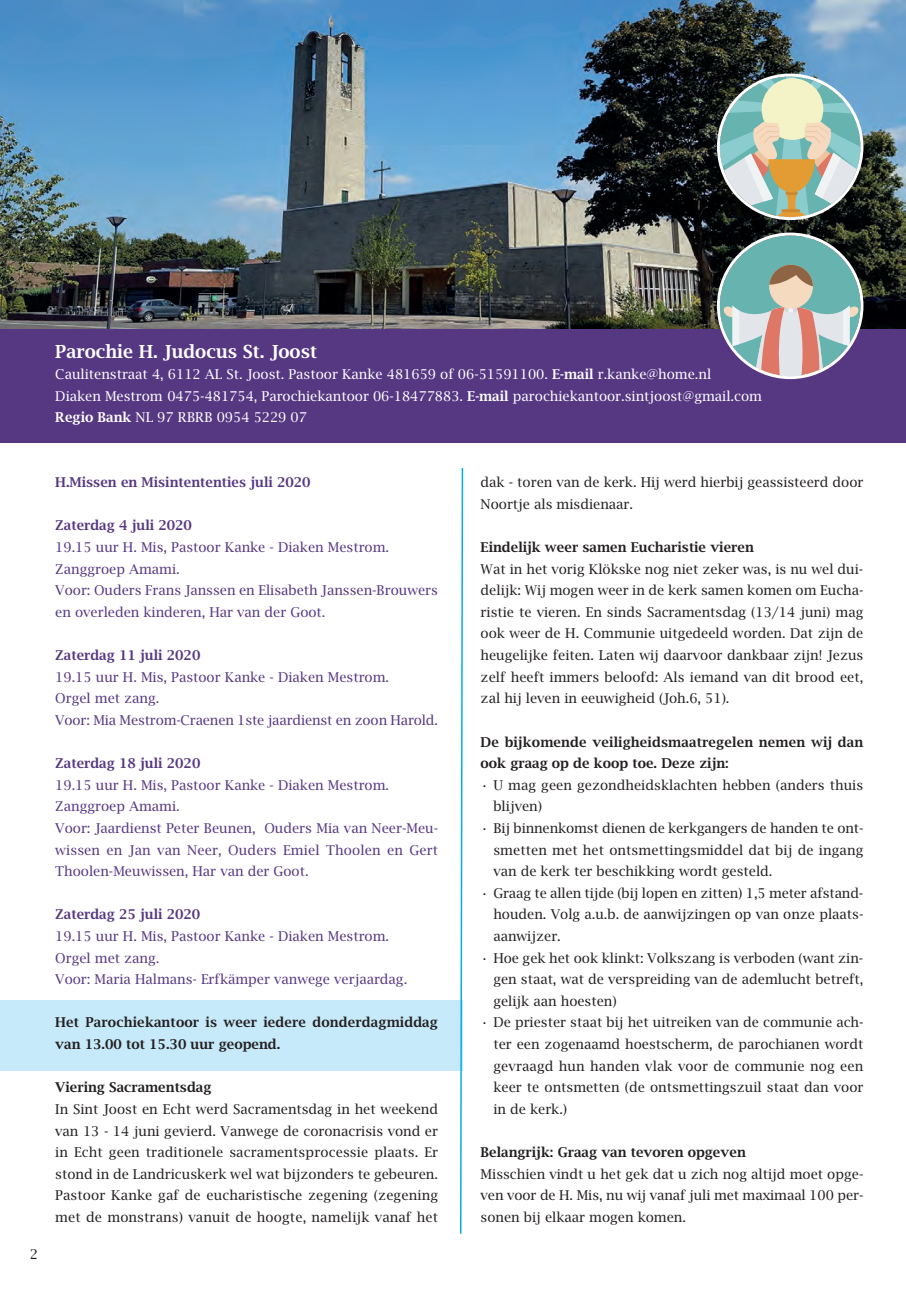
<style>
.page{position:relative;width:906px;height:1289px;background:#fff}
.page>*{position:absolute;margin:0;border:0;box-sizing:border-box;transform-origin:0 0}
.t1{font:600 18px "Lucida Bright";color:#fff}
.t2{font:13.5px/21.6px "Lucida Bright";color:#231f20;text-align:justify}
.t3{font:13.5px/21.6px "Lucida Bright";color:#563782}
.t4{font:600 13.5px/21.6px "Lucida Bright";color:#231f20}
.t5{font:13.5px/21.6px "Lucida Bright";color:#fff}
.t6{font:600 13.5px "Lucida Bright";color:#563782}
.s1{font-weight:600}
</style>
<div class="page">
<div style="left:0;top:1000px;width:462px;height:70px;background:#c6eafa"></div>
<div style="left:0;top:328px;width:906px;height:114px;background:#563782"></div>
<img style="left:0;top:1px;width:906px;height:327px">
<svg style="left:717px;top:232px;width:146px;height:147px;background:#8d9c9f"></svg>
<svg style="left:717px;top:74px;width:146px;height:146px;background:#9dafa2"></svg>
<svg style="left:459px;top:468px;width:5px;height:766px"></svg>
<h1 class="t1" style="left:55px;top:341px;width:263px">Parochie H. Judocus St. Joost</h1>
<p class="t5" style="left:55px;top:363px;width:708px">Caulitenstraat 4, 6112 AL St. Joost. Pastoor Kanke 481659 of 06-51591100. <span class="s1">E-mail</span> r.kanke@home.nl<br>Diaken Mestrom 0475-481754, Parochiekantoor 06-18477883. <span class="s1">E-mail</span> parochiekantoor.sintjoost@gmail.com<br><span class="s1">Regio Bank</span> NL 97 RBRB 0954 5229 07</p>
<p class="t2" style="left:30px;top:1243px;width:10px">2</p>
<p class="t6" style="left:55px;top:474px;width:257px">H.Missen en Misintententies juli 2020</p>
<p class="t6" style="left:55px;top:518px;width:138px">Zaterdag 4 juli 2020</p>
<p class="t3" style="left:55px;top:536px;width:384px">19.15 uur H. Mis, Pastoor Kanke - Diaken Mestrom.<br>Zanggroep Amami.<br>Voor: Ouders Frans Janssen en Elisabeth Janssen-Brouwers en overleden kinderen, Har van der Goot.</p>
<p class="t6" style="left:55px;top:647px;width:147px">Zaterdag 11 juli 2020</p>
<p class="t3" style="left:55px;top:666px;width:384px">19.15 uur H. Mis, Pastoor Kanke - Diaken Mestrom.<br>Orgel met zang.<br>Voor: Mia Mestrom-Craenen 1ste jaardienst en zoon Harold.</p>
<p class="t6" style="left:55px;top:755px;width:147px">Zaterdag 18 juli 2020</p>
<p class="t3" style="left:55px;top:774px;width:384px">19.15 uur H. Mis, Pastoor Kanke - Diaken Mestrom.<br>Zanggroep Amami.<br>Voor: Jaardienst Peter Beunen, Ouders Mia van Neer-Meu&shy;wissen en Jan van Neer, Ouders Emiel Thoolen en Gert Thoolen-Meuwissen, Har van der Goot.</p>
<p class="t6" style="left:55px;top:906px;width:147px">Zaterdag 25 juli 2020</p>
<p class="t3" style="left:55px;top:925px;width:353px">19.15 uur H. Mis, Pastoor Kanke - Diaken Mestrom.<br>Orgel met zang.<br>Voor: Maria Halmans- Erfkämper vanwege verjaardag.</p>
<p class="t4" style="left:55px;top:1011px;width:384px">Het Parochiekantoor is weer iedere donderdagmiddag van 13.00 tot 15.30 uur geopend.</p>
<p class="t4" style="left:55px;top:1076px;width:158px">Viering Sacramentsdag</p>
<p class="t2" style="left:55px;top:1098px;width:384px">In Sint Joost en Echt werd Sacramentsdag in het weekend van 13 - 14 juni gevierd. Vanwege de coronacrisis vond er in Echt geen traditionele sacramentsprocessie plaats. Er stond in de Landricuskerk wel wat bijzonders te gebeuren.<br>Pastoor Kanke gaf de eucharistische zegening (zegening met de monstrans) vanuit de hoogte, namelijk vanaf het</p>
<p class="t2" style="left:480px;top:471px;width:384px">dak - toren van de kerk. Hij werd hierbij geassisteerd door<br>Noortje als misdienaar.</p>
<p class="t4" style="left:480px;top:536px;width:275px">Eindelijk weer samen Eucharistie vieren</p>
<p class="t2" style="left:480px;top:558px;width:384px">Wat in het vorig Klökske nog niet zeker was, is nu wel dui&shy;delijk: Wij mogen weer in de kerk samen komen om Eucha&shy;ristie te vieren. En sinds Sacramentsdag (13/14 juni) mag ook weer de H. Communie uitgedeeld worden. Dat zijn de heugelijke feiten. Laten wij daarvoor dankbaar zijn! Jezus zelf heeft immers beloofd: Als iemand van dit brood eet, zal hij leven in eeuwigheid (Joh.6, 51).</p>
<p class="t4" style="left:480px;top:731px;width:384px">De bijkomende veiligheidsmaatregelen nemen wij dan ook graag op de koop toe. Deze zijn:</p>
<p class="t2" style="left:493px;top:774px;width:371px;text-indent:-13px">• U mag geen gezondheidsklachten hebben (anders thuis blijven)</p>
<p class="t2" style="left:493px;top:817px;width:371px;text-indent:-13px">• Bij binnenkomst dienen de kerkgangers de handen te ont&shy;smetten met het ontsmettingsmiddel dat bij de ingang van de kerk ter beschikking wordt gesteld.</p>
<p class="t2" style="left:493px;top:882px;width:371px;text-indent:-13px">• Graag te allen tijde (bij lopen en zitten) 1,5 meter afstand&shy;houden. Volg a.u.b. de aanwijzingen op van onze plaats&shy;aanwijzer.</p>
<p class="t2" style="left:493px;top:947px;width:371px;text-indent:-13px">• Hoe gek het ook klinkt: Volkszang is verboden (want zin&shy;gen staat, wat de verspreiding van de ademlucht betreft, gelijk aan hoesten)</p>
<p class="t2" style="left:493px;top:1011px;width:371px;text-indent:-13px">• De priester staat bij het uitreiken van de communie ach&shy;ter een zogenaamd hoestscherm, de parochianen wordt gevraagd hun handen vlak voor de communie nog een keer te ontsmetten (de ontsmettingszuil staat dan voor in de kerk.)</p>
<p class="t4" style="left:480px;top:1141px;width:267px">Belangrijk: Graag van tevoren opgeven</p>
<p class="t2" style="left:480px;top:1163px;width:384px">Misschien vindt u het gek dat u zich nog altijd moet opge&shy;ven voor de H. Mis, nu wij vanaf juli met maximaal 100 per&shy;sonen bij elkaar mogen komen.</p>
</div>
